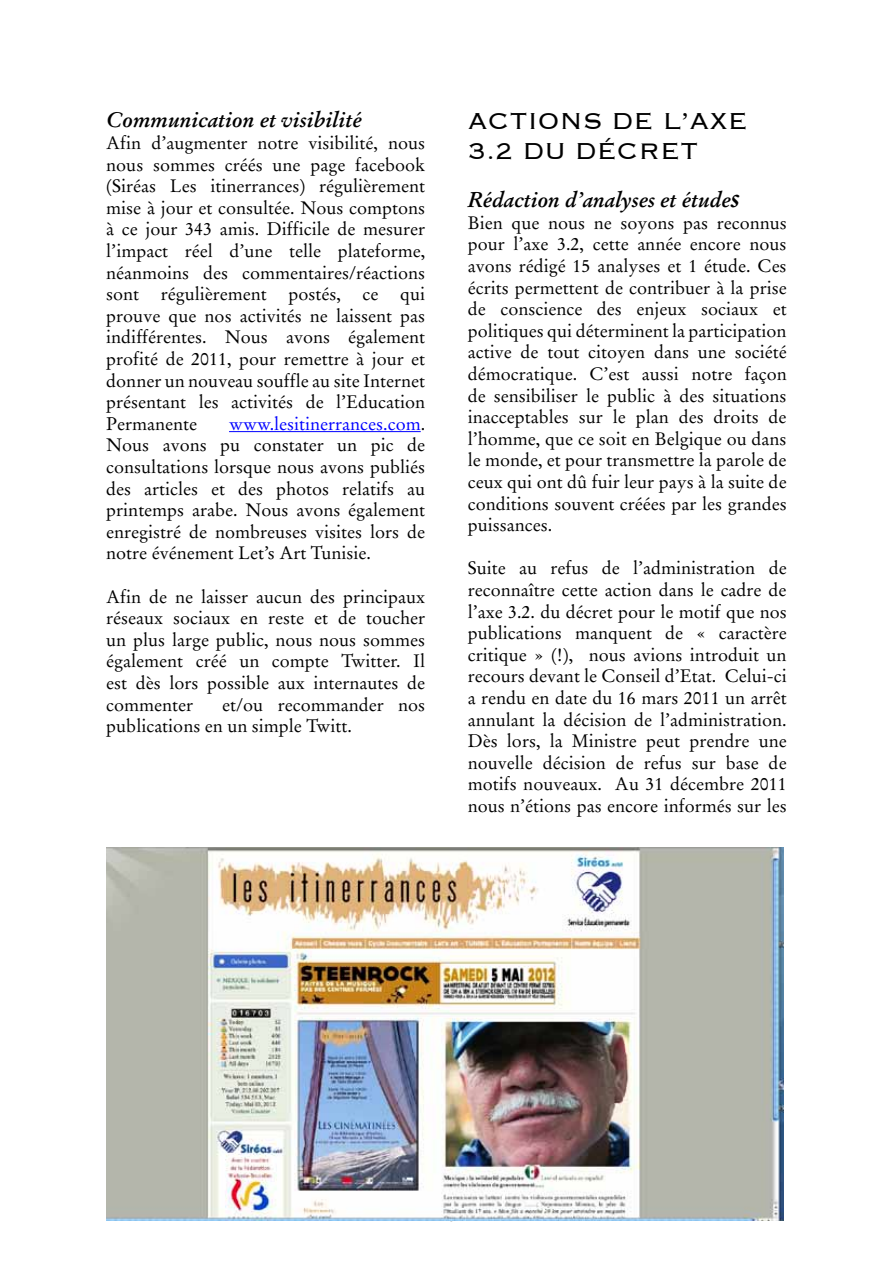
<style>
.page{position:relative;width:893px;height:1263px;background:#fff}
.page>*{position:absolute;margin:0;border:0;box-sizing:border-box;transform-origin:0 0}
.t1{font:300 30px/30px "Copperplate";color:#000}
.t2{font:italic 700 21px "Stempel Garamond";color:#000}
.t3{font:18px/21.6px "Stempel Garamond";color:#000;text-align:justify}
.s1{color:#00f}
.s2{font-size:27px}
</style>
<div class="page">
<hr style="left:229px;top:431px;width:192px;height:1px;background:#00f">
<img style="left:106px;top:847px;width:677px;height:374px">
<p class="t2" style="left:106px;top:107px;width:257px">Communication et visibilité</p>
<p class="t3" style="left:106px;top:132px;width:320px">Afin d’augmenter notre visibilité, nous nous sommes créés une page facebook (Siréas Les itinerrances) régulièrement mise à jour et consultée. Nous comptons à ce jour 343 amis. Difficile de mesurer l’impact réel d’une telle plateforme, néanmoins des commentaires/réactions sont régulièrement postés, ce qui prouve que nos activités ne laissent pas indifférentes. Nous avons également profité de 2011, pour remettre à jour et donner un nouveau souffle au site Internet présentant les activités de l’Education Permanente</p>
<p class="t3" style="left:106px;top:413px;width:320px;text-indent:123px"><span class="s1">www.lesitinerrances.com</span>.<br>Nous avons pu constater un pic de consultations lorsque nous avons publiés des articles et des photos relatifs au printemps arabe. Nous avons également enregistré de nombreuses visites lors de notre événement Let’s Art Tunisie.</p>
<p class="t3" style="left:106px;top:586px;width:320px">Afin de ne laisser aucun des principaux réseaux sociaux en reste et de toucher un plus large public, nous nous sommes également créé un compte Twitter. Il est dès lors possible aux internautes de commenter</p>
<p class="t3" style="left:106px;top:694px;width:320px;text-indent:116px">et/ou recommander nos publications en un simple Twitt.</p>
<h1 class="t1" style="left:468px;top:104px;width:39px">Actio</h1>
<h1 class="t1" style="left:468px;top:104px;width:270px;text-indent:92px">ns del’axe<br>3.2 du décret</h1>
<p class="t2" style="left:468px;top:187px;width:274px">Rédaction d’analyses et étude<span class="s2">s</span></p>
<p class="t3" style="left:468px;top:212px;width:320px">Bien que nous ne soyons pas reconnus pour l’axe 3.2, cette année encore nous avons rédigé 15 analyses et 1 étude. Ces écrits permettent de contribuer à la prise de conscience des enjeux sociaux et politiques qui déterminent la participation active de tout citoyen dans une société démocratique. C’est aussi notre façon de sensibiliser le public à des situations inacceptables sur le plan des droits de l’homme, que ce soit en Belgique ou dans le monde, et pour transmettre la parole de ceux qui ont dû fuir leur pays à la suite de conditions souvent créées par les grandes puissances.</p>
<p class="t3" style="left:468px;top:557px;width:320px">Suite au refus de l’administration de reconnaître cette action dans le cadre de l’axe 3.2. du décret pour le motif que nos publications manquent de « caractère critique » (!), nous avions introduit un recours devant le Conseil d’Etat. Celui-ci a rendu en date du 16 mars 2011 un arrêt annulant la décision de l’administration.<br>Dès lors, la Ministre peut prendre une nouvelle décision de refus sur base de motifs nouveaux. Au 31 décembre 2011 nous n’étions pas encore informés sur les</p>
</div>
